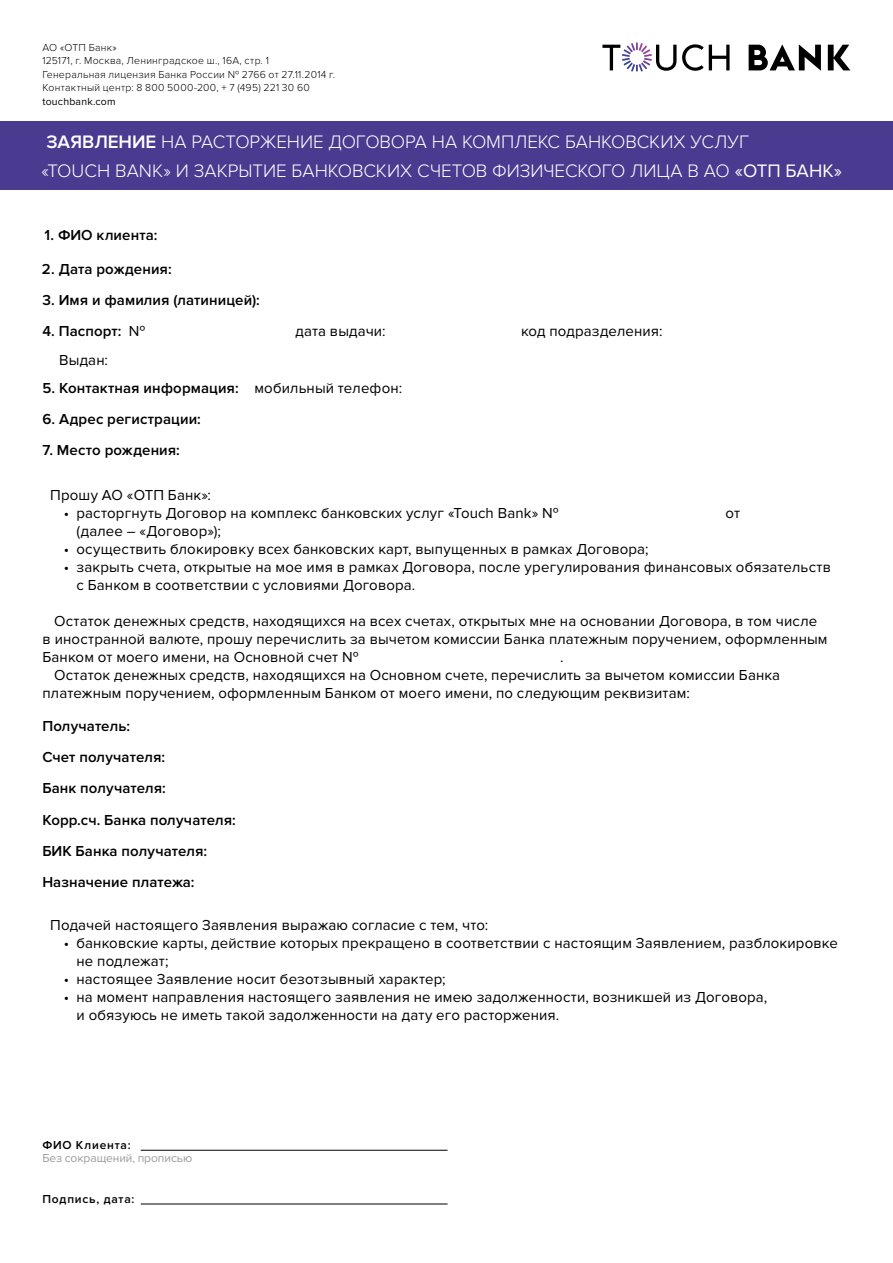
<style>
.page{position:relative;width:893px;height:1263px;background:#fff}
.page>*{position:absolute;margin:0;border:0;box-sizing:border-box;transform-origin:0 0}
.t1{font:300 18.75px/28.5px "Proxima Nova";color:#fff}
.t2{font:15px/18px "Proxima Nova";letter-spacing:.01em;color:#000}
.t3{font:600 15px "Proxima Nova";letter-spacing:.005em;color:#000}
.t4{font:600 12px "Proxima Nova";letter-spacing:.065em;color:#000}
.t5{font:12px "Proxima Nova";letter-spacing:-.005em;color:#9c9c9d}
.t6{font:300 10.5px/13.5px "Proxima Nova";letter-spacing:.025em;color:#000}
.t7{font:10.5px "Proxima Nova";letter-spacing:.02em;color:#000}
.s1{font-weight:600}
.s2{font-weight:400}
</style>
<div class="page">
<svg style="left:682px;top:44px;width:48px;height:27px"></svg>
<svg style="left:749px;top:44px;width:72px;height:27px"></svg>
<svg style="left:828px;top:45px;width:22px;height:25px"></svg>
<svg style="left:602px;top:43px;width:74px;height:28px"></svg>
<div style="left:0;top:122px;width:893px;height:68px;background:#4a3a90"></div>
<hr style="left:141px;top:1150px;width:307px;height:1px;background:#000">
<hr style="left:141px;top:1204px;width:307px;height:1px;background:#000">
<p class="t6" style="left:43px;top:41px;width:294px">АО «ОТП Банк»<br>125171, г. Москва, Ленинградское ш., 16А, стр. 1<br>Генеральная лицензия Банка России № 2766 от 27.11.2014 г.<br>Контактный центр: 8 800 5000-200, + 7 (495) 221 30 60</p>
<p class="t7" style="left:43px;top:95px;width:75px">touchbank.com</p>
<p class="t1" style="left:41px;top:128px;width:802px"><span class="s1">ЗАЯВЛЕНИЕ</span> НА РАСТОРЖЕНИЕ ДОГОВОРА НА КОМПЛЕКС БАНКОВСКИХ УСЛУГ<br>«TOUCH BANK» И ЗАКРЫТИЕ БАНКОВСКИХ СЧЕТОВ ФИЗИЧЕСКОГО ЛИЦА В АО <span class="s2">«ОТП БАНК»</span></p>
<p class="t3" style="left:45px;top:227px;width:114px">1. ФИО клиента:</p>
<p class="t3" style="left:42px;top:260px;width:131px">2. Дата рождения:</p>
<p class="t3" style="left:42px;top:291px;width:219px">3. Имя и фамилия (латиницей):</p>
<p class="t3" style="left:42px;top:322px;width:81px">4. Паспорт:</p>
<p class="t2" style="left:59px;top:351px;width:50px">Выдан:</p>
<p class="t2" style="left:129px;top:322px;width:18px">№</p>
<p class="t2" style="left:295px;top:322px;width:92px">дата выдачи:</p>
<p class="t3" style="left:42px;top:379px;width:198px">5. Контактная информация:</p>
<p class="t3" style="left:42px;top:410px;width:160px">6. Адрес регистрации:</p>
<p class="t3" style="left:42px;top:441px;width:139px">7. Место рождения:</p>
<p class="t2" style="left:254px;top:379px;width:149px">мобильный телефон:</p>
<p class="t2" style="left:521px;top:322px;width:143px">код подразделения:</p>
<p class="t2" style="left:50px;top:486px;width:162px">Прошу АО «ОТП Банк»:</p>
<p class="t2" style="left:64px;top:504px;width:496px">• расторгнуть Договор на комплекс банковских услуг «Touch Bank» №</p>
<p class="t2" style="left:725px;top:504px;width:16px">от</p>
<p class="t2" style="left:77px;top:522px;width:146px">(далее – «Договор»);</p>
<p class="t2" style="left:64px;top:540px;width:586px">• осуществить блокировку всех банковских карт, выпущенных в рамках Договора;</p>
<p class="t2" style="left:77px;top:558px;width:756px;text-indent:-13px">• закрыть счета, открытые на мое имя в рамках Договора, после урегулирования финансовых обязательств с Банком в соответствии с условиями Договора.</p>
<p class="t2" style="left:43px;top:612px;width:787px;text-indent:12px">Остаток денежных средств, находящихся на всех счетах, открытых мне на основании Договора, в том числе в иностранной валюте, прошу перечислить за вычетом комиссии Банка платежным поручением, оформленным<br>Банком от моего имени, на Основной счет №</p>
<p class="t2" style="left:560px;top:648px;width:5px">.</p>
<p class="t2" style="left:54px;top:666px;width:727px">Остаток денежных средств, находящихся на Основном счете, перечислить за вычетом комиссии Банка</p>
<p class="t2" style="left:43px;top:684px;width:649px">платежным поручением, оформленным Банком от моего имени, по следующим реквизитам:</p>
<p class="t3" style="left:42px;top:717px;width:89px">Получатель:</p>
<p class="t3" style="left:42px;top:748px;width:124px">Счет получателя:</p>
<p class="t3" style="left:42px;top:779px;width:125px">Банк получателя:</p>
<p class="t3" style="left:42px;top:811px;width:195px">Корр.сч. Банка получателя:</p>
<p class="t3" style="left:42px;top:842px;width:166px">БИК Банка получателя:</p>
<p class="t3" style="left:42px;top:873px;width:154px">Назначение платежа:</p>
<p class="t2" style="left:50px;top:916px;width:439px">Подачей настоящего Заявления выражаю согласие с тем, что:</p>
<p class="t2" style="left:77px;top:934px;width:763px;text-indent:-13px">• банковские карты, действие которых прекращено в соответствии с настоящим Заявлением, разблокировке не подлежат;</p>
<p class="t2" style="left:64px;top:970px;width:383px">• настоящее Заявление носит безотзывный характер;</p>
<p class="t2" style="left:77px;top:988px;width:692px;text-indent:-13px">• на момент направления настоящего заявления не имею задолженности, возникшей из Договора, и обязуюсь не иметь такой задолженности на дату его расторжения.</p>
<p class="t4" style="left:43px;top:1138px;width:90px">ФИО Клиента:</p>
<p class="t5" style="left:43px;top:1151px;width:151px">Без сокращений, прописью</p>
<p class="t4" style="left:43px;top:1192px;width:93px">Подпись, дата:</p>
</div>
